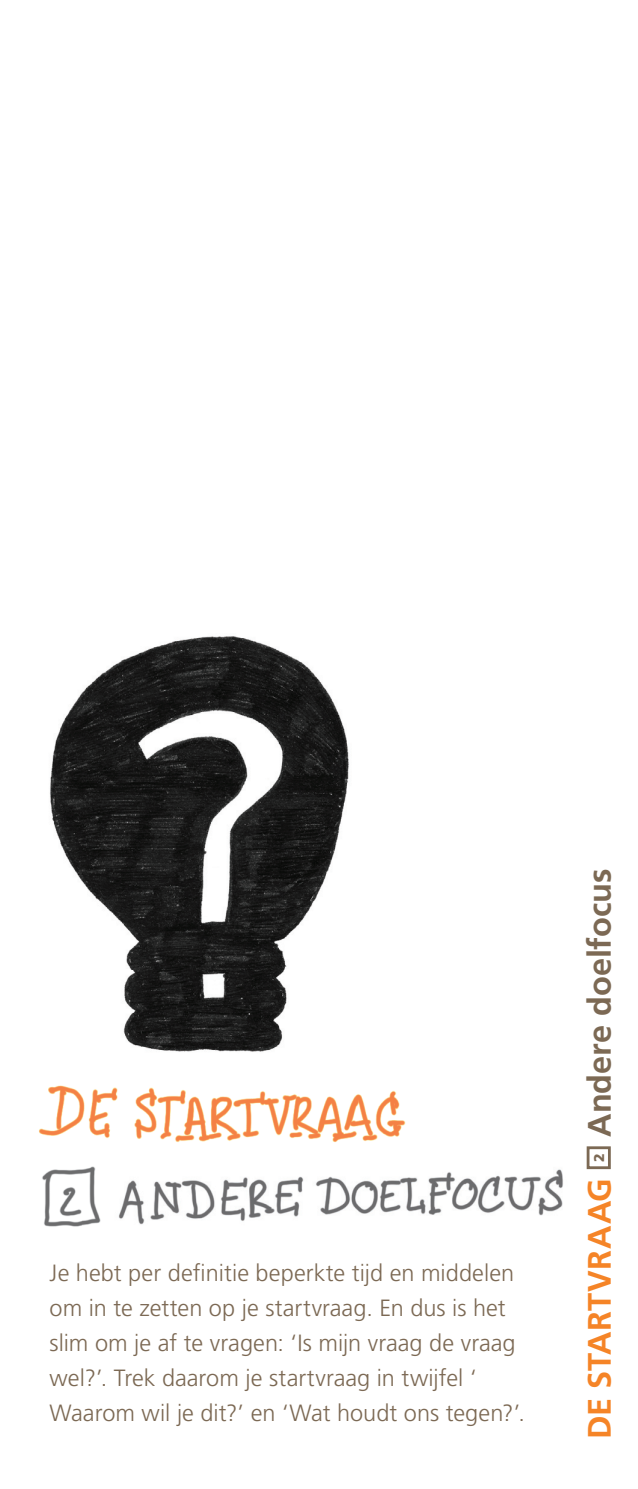
<style>
.page{position:relative;width:638px;height:1489px;background:#fff}
.page>*{position:absolute;margin:0;border:0;box-sizing:border-box;transform-origin:0 0}
.t1{font:700 32.5px "Frutiger LT Std";color:#7c6954}
.t2{font:700 32.5px "Frutiger LT Std";letter-spacing:.005em;color:#f58427}
.t3{font:300 23.5px/35px "Frutiger LT Std";color:#7c6954}
.t4{font:900 14.25px "Frutiger LT Std";color:#7c6954}
</style>
<div class="page">
<svg style="left:586px;top:1146px;width:25px;height:23px"></svg>
<img style="left:42px;top:1169px;width:521px;height:58px">
<img style="left:82px;top:1166px;width:21px;height:61px">
<img style="left:39px;top:1085px;width:367px;height:57px">
<img style="left:50px;top:636px;width:299px;height:416px">
<p class="t3" style="left:50px;top:1255px;width:477px">Je hebt per definitie beperkte tijd en middelen om in te zetten op je startvraag. En dus is het slim om je af te vragen: ‘Is mijn vraag de vraag wel?’. Trek daarom je startvraag in twijfel ‘ Waarom wil je dit?’ en ‘Wat houdt ons tegen?’.</p>
<h1 class="t1" style="left:580px;top:1136px;width:270px;rotate:-90deg">Andere doelfocus</h1>
<p class="t4" style="left:590px;top:1161px;width:10px;rotate:-90deg">2</p>
<h1 class="t2" style="left:580px;top:1439px;width:263px;rotate:-90deg">DE STARTVRAAG</h1>
</div>
